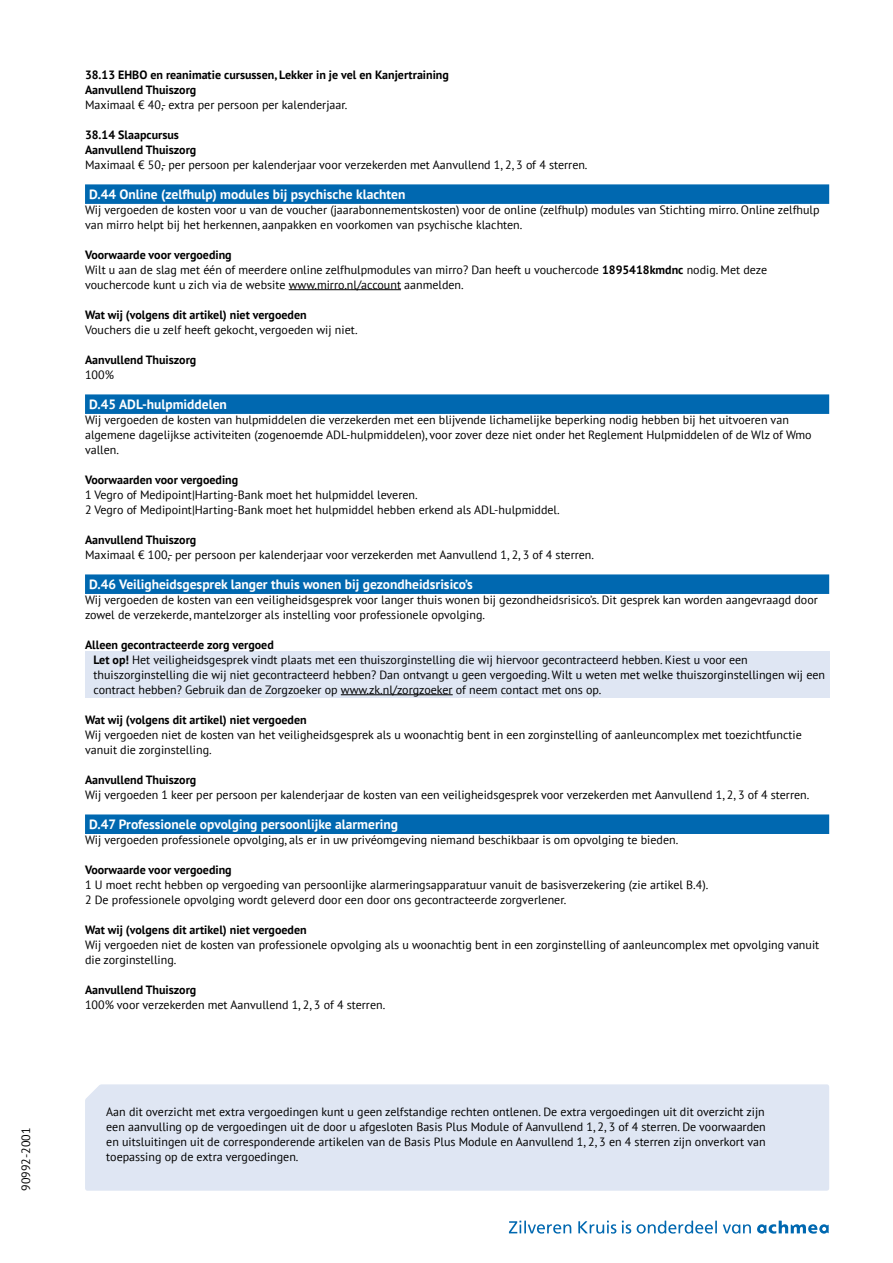
<style>
.page{position:relative;width:893px;height:1263px;background:#fff}
.page>*{position:absolute;margin:0;border:0;box-sizing:border-box;transform-origin:0 0}
.t1{font:700 13.5px "PT Sans";color:#fff}
.t2{font:12px/15px "PT Sans";color:#000}
.t3{font:700 12px/15px "PT Sans";color:#000}
.s1{font-weight:700}
</style>
<div class="page">
<div style="left:85px;top:184px;width:744px;height:20px;background:#0068b0"></div>
<hr style="left:289px;top:289px;width:112px;height:1px;background:#000">
<div style="left:85px;top:394px;width:744px;height:20px;background:#0068b0"></div>
<div style="left:85px;top:574px;width:744px;height:20px;background:#0068b0"></div>
<div style="left:85px;top:652px;width:744px;height:46px;background:#dfe6f3"></div>
<hr style="left:341px;top:694px;width:112px;height:1px;background:#000">
<div style="left:85px;top:814px;width:744px;height:20px;background:#0068b0"></div>
<div style="left:85px;top:1084px;width:744px;height:107px;background:#dfe6f3"></div>
<svg style="left:757px;top:1220px;width:72px;height:14px"></svg>
<svg style="left:723px;top:1224px;width:28px;height:9px"></svg>
<svg style="left:509px;top:1220px;width:62px;height:13px"></svg>
<svg style="left:578px;top:1220px;width:38px;height:13px"></svg>
<svg style="left:622px;top:1220px;width:9px;height:13px"></svg>
<svg style="left:637px;top:1220px;width:80px;height:13px"></svg>
<p class="t2" style="left:18px;top:1191px;width:65px;rotate:-90deg">90992-2001</p>
<p class="t3" style="left:85px;top:67px;width:365px">38.13 EHBO en reanimatie cursussen, Lekker in je vel en Kanjertraining<br>Aanvullend Thuiszorg</p>
<p class="t2" style="left:85px;top:97px;width:264px">Maximaal € 40,- extra per persoon per kalenderjaar.</p>
<p class="t3" style="left:85px;top:127px;width:113px">38.14 Slaapcursus<br>Aanvullend Thuiszorg</p>
<p class="t2" style="left:85px;top:157px;width:504px">Maximaal € 50,- per persoon per kalenderjaar voor verzekerden met Aanvullend 1, 2, 3 of 4 sterren.</p>
<p class="t1" style="left:89px;top:185px;width:318px">D.44 Online (zelfhulp) modules bij psychische klachten</p>
<p class="t2" style="left:85px;top:202px;width:736px">Wij vergoeden de kosten voor u van de voucher (jaarabonnementskosten) voor de online (zelfhulp) modules van Stichting mirro. Online zelfhulp van mirro helpt bij het herkennen, aanpakken en voorkomen van psychische klachten.</p>
<p class="t2" style="left:85px;top:247px;width:684px"><span class="s1">Voorwaarde voor vergoeding<br></span>Wilt u aan de slag met één of meerdere online zelfhulpmodules van mirro? Dan heeft u vouchercode <span class="s1">1895418kmdnc</span> nodig. Met deze vouchercode kunt u zich via de website www.mirro.nl/account aanmelden.</p>
<p class="t3" style="left:85px;top:307px;width:223px">Wat wij (volgens dit artikel) niet vergoeden</p>
<p class="t2" style="left:85px;top:322px;width:274px">Vouchers die u zelf heeft gekocht, vergoeden wij niet.</p>
<p class="t3" style="left:85px;top:352px;width:113px">Aanvullend Thuiszorg</p>
<p class="t2" style="left:85px;top:367px;width:30px">100%</p>
<p class="t1" style="left:89px;top:395px;width:139px">D.45 ADL-hulpmiddelen</p>
<p class="t2" style="left:85px;top:412px;width:728px">Wij vergoeden de kosten van hulpmiddelen die verzekerden met een blijvende lichamelijke beperking nodig hebben bij het uitvoeren van algemene dagelijkse activiteiten (zogenoemde ADL-hulpmiddelen), voor zover deze niet onder het Reglement Hulpmiddelen of de Wlz of Wmo vallen.</p>
<p class="t3" style="left:85px;top:472px;width:155px">Voorwaarden voor vergoeding</p>
<p class="t2" style="left:85px;top:487px;width:476px">1 Vegro of Medipoint|Harting-Bank moet het hulpmiddel leveren.<br>2 Vegro of Medipoint|Harting-Bank moet het hulpmiddel hebben erkend als ADL-hulpmiddel.</p>
<p class="t3" style="left:85px;top:532px;width:113px">Aanvullend Thuiszorg</p>
<p class="t2" style="left:85px;top:547px;width:511px">Maximaal € 100,- per persoon per kalenderjaar voor verzekerden met Aanvullend 1, 2, 3 of 4 sterren.</p>
<p class="t1" style="left:89px;top:575px;width:385px">D.46 Veiligheidsgesprek langer thuis wonen bij gezondheidsrisico’s</p>
<p class="t2" style="left:85px;top:592px;width:734px">Wij vergoeden de kosten van een veiligheidsgesprek voor langer thuis wonen bij gezondheidsrisico’s. Dit gesprek kan worden aangevraagd door zowel de verzekerde, mantelzorger als instelling voor professionele opvolging.</p>
<p class="t2" style="left:94px;top:637px;width:733px;text-indent:-9px"><span class="s1">Alleen gecontracteerde zorg vergoed<br>Let op!</span> Het veiligheidsgesprek vindt plaats met een thuiszorginstelling die wij hiervoor gecontracteerd hebben. Kiest u voor een thuiszorginstelling die wij niet gecontracteerd hebben? Dan ontvangt u geen vergoeding. Wilt u weten met welke thuiszorginstellingen wij een contract hebben? Gebruik dan de Zorgzoeker op www.zk.nl/zorgzoeker of neem contact met ons op.</p>
<p class="t3" style="left:85px;top:712px;width:223px">Wat wij (volgens dit artikel) niet vergoeden</p>
<p class="t2" style="left:85px;top:727px;width:718px">Wij vergoeden niet de kosten van het veiligheidsgesprek als u woonachtig bent in een zorginstelling of aanleuncomplex met toezichtfunctie vanuit die zorginstelling.</p>
<p class="t3" style="left:85px;top:772px;width:113px">Aanvullend Thuiszorg</p>
<p class="t2" style="left:85px;top:787px;width:726px">Wij vergoeden 1 keer per persoon per kalenderjaar de kosten van een veiligheidsgesprek voor verzekerden met Aanvullend 1, 2, 3 of 4 sterren.</p>
<p class="t1" style="left:89px;top:815px;width:310px">D.47 Professionele opvolging persoonlijke alarmering</p>
<p class="t2" style="left:85px;top:832px;width:595px">Wij vergoeden professionele opvolging, als er in uw privéomgeving niemand beschikbaar is om opvolging te bieden.</p>
<p class="t3" style="left:85px;top:862px;width:148px">Voorwaarde voor vergoeding</p>
<p class="t2" style="left:85px;top:877px;width:625px">1 U moet recht hebben op vergoeding van persoonlijke alarmeringsapparatuur vanuit de basisverzekering (zie artikel B.4).<br>2 De professionele opvolging wordt geleverd door een door ons gecontracteerde zorgverlener.</p>
<p class="t3" style="left:85px;top:922px;width:223px">Wat wij (volgens dit artikel) niet vergoeden</p>
<p class="t2" style="left:85px;top:937px;width:736px">Wij vergoeden niet de kosten van professionele opvolging als u woonachtig bent in een zorginstelling of aanleuncomplex met opvolging vanuit die zorginstelling.</p>
<p class="t3" style="left:85px;top:982px;width:113px">Aanvullend Thuiszorg</p>
<p class="t2" style="left:85px;top:997px;width:302px">100% voor verzekerden met Aanvullend 1, 2, 3 of 4 sterren.</p>
<p class="t2" style="left:106px;top:1104px;width:661px;text-align:justify">Aan dit overzicht met extra vergoedingen kunt u geen zelfstandige rechten ontlenen. De extra vergoedingen uit dit overzicht zijn een aanvulling op de vergoedingen uit de door u afgesloten Basis Plus Module of Aanvullend 1, 2, 3 of 4 sterren. De voorwaarden en uitsluitingen uit de corresponderende artikelen van de Basis Plus Module en Aanvullend 1, 2, 3 en 4 sterren zijn onverkort van toepassing op de extra vergoedingen.</p>
</div>
